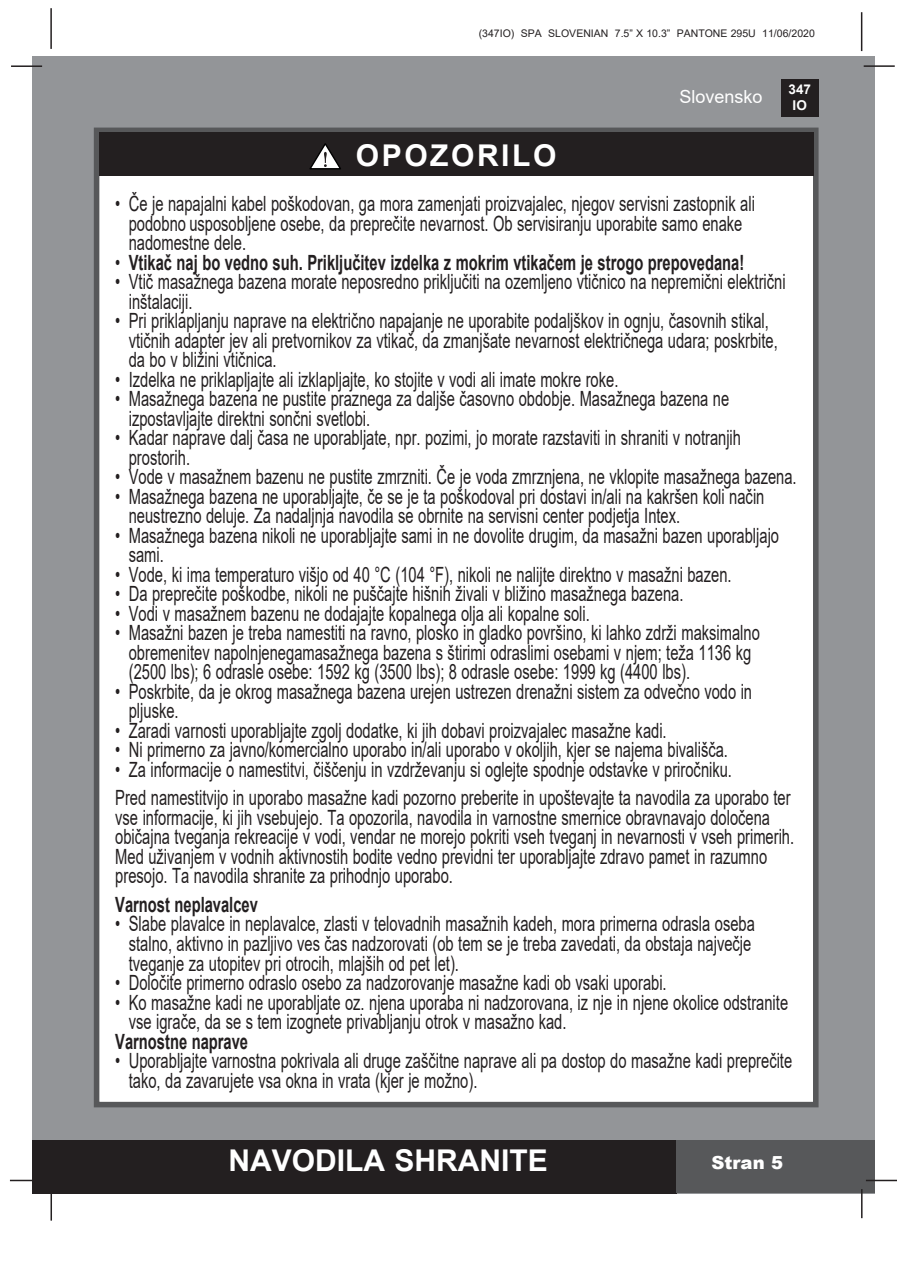
<style>
.page{position:relative;width:897px;height:1264px;background:#fff}
.page>*{position:absolute;margin:0;border:0;box-sizing:border-box;transform-origin:0 0}
.t1{font:700 30px "Arial";color:#fff}
.t2{font:700 30px "Arial";letter-spacing:.085em;color:#fff}
.t3{font:21px/19.5px "Arial";color:#231f20;scale:.7 1}
.t4{font:700 21px "Arial";color:#231f20;scale:.7 1}
.t5{font:18px "Arial";color:#fff}
.t6{font:900 18px "Arial";color:#fff}
.t7{font:700 13.5px/16.2px "Arial";color:#fff;text-align:center}
.t8{font:10.5px "Arial";color:#231f20}
.s1{font-weight:400}
</style>
<div class="page">
<div style="left:33px;top:56px;width:842px;height:1137px;background:#939598"></div>
<div style="left:780px;top:79px;width:38px;height:38px;background:#231f20"></div>
<hr style="left:863px;top:65px;width:31px;height:2px;background:#231f20">
<hr style="left:50px;top:8px;width:2px;height:41px;background:#231f20">
<hr style="left:860px;top:12px;width:2px;height:39px;background:#231f20">
<div style="left:33px;top:1140px;width:644px;height:53px;background:#231f20"></div>
<div style="left:676px;top:1140px;width:199px;height:53px;background:#57585a"></div>
<hr style="left:865px;top:1179px;width:31px;height:2px;background:#231f20">
<hr style="left:860px;top:1189px;width:2px;height:29px;background:#231f20">
<hr style="left:50px;top:1190px;width:2px;height:30px;background:#231f20">
<hr style="left:10px;top:1179px;width:31px;height:2px;background:#231f20">
<hr style="left:11px;top:65px;width:31px;height:2px;background:#231f20">
<div style="left:94px;top:128px;width:724px;height:979px;background:#fff;border:6px solid #57585a"></div>
<div style="left:99px;top:132px;width:714px;height:44px;background:#231f20"></div>
<svg style="left:309px;top:143px;width:32px;height:26px"></svg>
<p class="t8" style="left:478px;top:26px;width:337px">(347IO) SPA SLOVENIAN 7.5” X 10.3” PANTONE 295U 11/06/2020</p>
<p class="t2" style="left:356px;top:135px;width:202px">OPOZORILO</p>
<p class="t5" style="left:679px;top:84px;width:85px">Slovensko</p>
<p class="t7" style="left:788px;top:81px;width:24px">347<br>IO</p>
<p class="t3" style="left:129px;top:193px;width:895px;text-indent:-14px">• Če je napajalni kabel poškodovan, ga mora zamenjati proizvajalec, njegov servisni zastopnik ali podobno usposobljene osebe, da preprečite nevarnost. Ob servisiranju uporabite samo enake nadomestne dele.</p>
<p class="t4" style="left:115px;top:248px;width:900px"><span class="s1">•</span> Vtikač naj bo vedno suh. Priključitev izdelka z mokrim vtikačem je strogo prepovedana!</p>
<p class="t3" style="left:115px;top:272px;width:959px">• Vtič masažnega bazena morate neposredno priključiti na ozemljeno vtičnico na nepremični električni</p>
<p class="t3" style="left:129px;top:291px;width:93px">inštalaciji.</p>
<p class="t3" style="left:115px;top:311px;width:935px">• Pri priklapljanju naprave na električno napajanje ne uporabite podaljškov in ognju, časovnih stikal,</p>
<p class="t3" style="left:129px;top:330px;width:928px">vtičnih adapter jev ali pretvornikov za vtikač, da zmanjšate nevarnost električnega udara; poskrbite,</p>
<p class="t3" style="left:129px;top:350px;width:213px">da bo v bližini vtičnica.</p>
<p class="t3" style="left:115px;top:369px;width:720px">• Izdelka ne priklapljajte ali izklapljajte, ko stojite v vodi ali imate mokre roke.</p>
<p class="t3" style="left:115px;top:389px;width:878px">• Masažnega bazena ne pustite praznega za daljše časovno obdobje. Masažnega bazena ne</p>
<p class="t3" style="left:129px;top:408px;width:346px">izpostavljajte direktni sončni svetlobi.</p>
<p class="t3" style="left:115px;top:428px;width:895px">• Kadar naprave dalj časa ne uporabljate, npr. pozimi, jo morate razstaviti in shraniti v notranjih</p>
<p class="t3" style="left:129px;top:447px;width:89px">prostorih.</p>
<p class="t3" style="left:115px;top:467px;width:974px">• Vode v masažnem bazenu ne pustite zmrzniti. Če je voda zmrznjena, ne vklopite masažnega bazena.</p>
<p class="t3" style="left:115px;top:486px;width:928px">• Masažnega bazena ne uporabljajte, če se je ta poškodoval pri dostavi in/ali na kakršen koli način</p>
<p class="t3" style="left:129px;top:506px;width:789px">neustrezno deluje. Za nadaljnja navodila se obrnite na servisni center podjetja Intex.</p>
<p class="t3" style="left:115px;top:525px;width:949px">• Masažnega bazena nikoli ne uporabljajte sami in ne dovolite drugim, da masažni bazen uporabljajo</p>
<p class="t3" style="left:129px;top:545px;width:52px">sami.</p>
<p class="t3" style="left:115px;top:564px;width:881px">• Vode, ki ima temperaturo višjo od 40 °C (104 °F), nikoli ne nalijte direktno v masažni bazen.</p>
<p class="t3" style="left:115px;top:584px;width:813px">• Da preprečite poškodbe, nikoli ne puščajte hišnih živali v bližino masažnega bazena.</p>
<p class="t3" style="left:115px;top:603px;width:679px">• Vodi v masažnem bazenu ne dodajajte kopalnega olja ali kopalne soli.</p>
<p class="t3" style="left:115px;top:623px;width:922px">• Masažni bazen je treba namestiti na ravno, plosko in gladko površino, ki lahko zdrži maksimalno</p>
<p class="t3" style="left:129px;top:642px;width:890px">obremenitev napolnjenegamasažnega bazena s štirimi odraslimi osebami v njem; teža 1136 kg</p>
<p class="t3" style="left:129px;top:662px;width:803px">(2500 lbs); 6 odrasle osebe: 1592 kg (3500 lbs); 8 odrasle osebe: 1999 kg (4400 lbs).</p>
<p class="t3" style="left:115px;top:681px;width:911px">• Poskrbite, da je okrog masažnega bazena urejen ustrezen drenažni sistem za odvečno vodo in</p>
<p class="t3" style="left:129px;top:701px;width:73px">pljuske.</p>
<p class="t3" style="left:115px;top:720px;width:789px">• Zaradi varnosti uporabljajte zgolj dodatke, ki jih dobavi proizvajalec masažne kadi.</p>
<p class="t3" style="left:115px;top:740px;width:876px">• Ni primerno za javno/komercialno uporabo in/ali uporabo v okoljih, kjer se najema bivališča.</p>
<p class="t3" style="left:115px;top:759px;width:882px">• Za informacije o namestitvi, čiščenju in vzdrževanju si oglejte spodnje odstavke v priročniku.</p>
<p class="t3" style="left:115px;top:788px;width:971px">Pred namestitvijo in uporabo masažne kadi pozorno preberite in upoštevajte ta navodila za uporabo ter vse informacije, ki jih vsebujejo. Ta opozorila, navodila in varnostne smernice obravnavajo določena običajna tveganja rekreacije v vodi, vendar ne morejo pokriti vseh tveganj in nevarnosti v vseh primerih.<br>Med uživanjem v vodnih aktivnostih bodite vedno previdni ter uporabljajte zdravo pamet in razumno presojo. Ta navodila shranite za prihodnjo uporabo.</p>
<p class="t4" style="left:115px;top:890px;width:205px">Varnost neplavalcev</p>
<p class="t3" style="left:115px;top:914px;width:915px">• Slabe plavalce in neplavalce, zlasti v telovadnih masažnih kadeh, mora primerna odrasla oseba</p>
<p class="t3" style="left:129px;top:933px;width:890px">stalno, aktivno in pazljivo ves čas nadzorovati (ob tem se je treba zavedati, da obstaja največje</p>
<p class="t3" style="left:129px;top:953px;width:473px">tveganje za utopitev pri otrocih, mlajših od pet let).</p>
<p class="t3" style="left:115px;top:972px;width:789px">• Določite primerno odraslo osebo za nadzorovanje masažne kadi ob vsaki uporabi.</p>
<p class="t3" style="left:129px;top:992px;width:943px;text-indent:-14px">• Ko masažne kadi ne uporabljate oz. njena uporaba ni nadzorovana, iz nje in njene okolice odstranite vse igrače, da se s tem izognete privabljanju otrok v masažno kad.</p>
<p class="t4" style="left:115px;top:1026px;width:191px">Varnostne naprave</p>
<p class="t3" style="left:115px;top:1050px;width:968px">• Uporabljajte varnostna pokrivala ali druge zaščitne naprave ali pa dostop do masažne kadi preprečite</p>
<p class="t3" style="left:129px;top:1070px;width:499px">tako, da zavarujete vsa okna in vrata (kjer je možno).</p>
<h1 class="t1" style="left:228px;top:1139px;width:321px">NAVODILA SHRANITE</h1>
<p class="t6" style="left:711px;top:1149px;width:73px">Stran 5</p>
</div>
